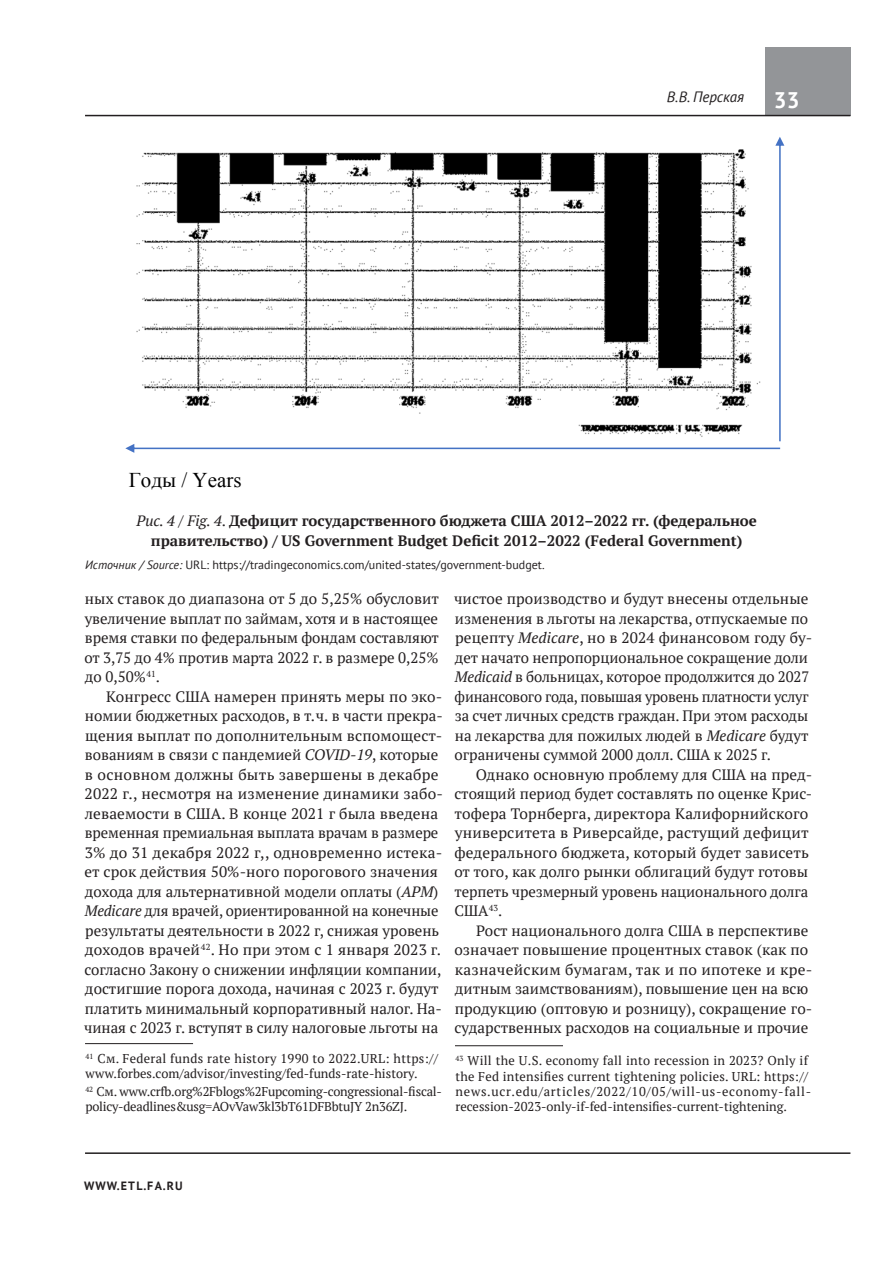
<style>
.page{position:relative;width:893px;height:1263px;background:#fff}
.page>*{position:absolute;margin:0;border:0;box-sizing:border-box;transform-origin:0 0}
.t1{font:700 22.5px "PT Sans";color:#fff}
.t2{font:21px "Times New Roman";color:#000}
.t3{font:15px/19.5px "PT Serif";color:#231f20}
.t4{font:700 15px/19.5px "PT Serif";color:#231f20;text-align:center}
.t5{font:italic 15px "PT Sans";color:#231f20}
.t6{font:12.75px/15.3px "PT Serif";color:#231f20}
.t7{font:12px "PT Sans";color:#231f20}
.t8{font:700 12px "PT Sans";letter-spacing:.11em;color:#231f20}
.s1{font-weight:400;font-style:italic}
.s2{font-weight:400}
.s3{font-style:italic}
</style>
<div class="page">
<div style="left:765px;top:48px;width:85px;height:68px;background:#939598"></div>
<hr style="left:85px;top:1152px;width:765px;height:2px;background:#231f20">
<hr style="left:85px;top:115px;width:765px;height:1px;background:#231f20">
<hr style="left:85px;top:1043px;width:108px;height:1px;background:#231f20">
<hr style="left:455px;top:1045px;width:108px;height:1px;background:#231f20">
<svg style="left:125px;top:137px;width:659px;height:316px"></svg>
<p class="t5" style="left:667px;top:87px;width:79px">В.В. Перская</p>
<h1 class="t1" style="left:774px;top:85px;width:27px">33</h1>
<h2 class="t2" style="left:129px;top:465px;width:114px">Годы / Years</h2>
<p class="t4" style="left:136px;top:511px;width:622px"><span class="s1">Рис. 4 / Fig. 4</span><span class="s2">.</span> Дефицит государственного бюджета США 2012–2022 гг. (федеральное правительство) / US Government Budget Deficit 2012–2022 (Federal Government)</p>
<p class="t7" style="left:85px;top:557px;width:461px"><span class="s3">Источник / Source:</span> URL: https://tradingeconomics.com/united-states/government-budget.</p>
<p class="t3" style="left:85px;top:589px;width:356px;text-align:justify">ных ставок до диапазона от 5 до 5,25% обусловит увеличение выплат по займам, хотя и в настоящее время ставки по федеральным фондам составляют от 3,75 до 4% против марта 2022 г. в размере 0,25% до 0,50%<sup>41</sup>.</p>
<p class="t3" style="left:84px;top:686px;width:360px;text-indent:22px">Конгресс США намерен принять меры по эко&shy;номии бюджетных расходов, в т.ч. в части прекра&shy;щения выплат по дополнительным вспомощест&shy;вованиям в связи с пандемией <span class="s3">COVID-19</span>, которые в основном должны быть завершены в декабре 2022 г., несмотря на изменение динамики забо&shy;леваемости в США. В конце 2021 г была введена временная премиальная выплата врачам в размере 3% до 31 декабря 2022 г,, одновременно истека&shy;ет срок действия 50%-ного порогового значения дохода для альтернативной модели оплаты (<span class="s3">APM</span>)<br><span class="s3">Medicare</span> для врачей, ориентированной на конечные результаты деятельности в 2022 г, снижая уровень доходов врачей<sup>42</sup>. Но при этом с 1 января 2023 г. согласно Закону о снижении инфляции компании, достигшие порога дохода, начиная с 2023 г. будут платить минимальный корпоративный налог. На&shy;чиная с 2023 г. вступят в силу налоговые льготы на</p>
<p class="t6" style="left:85px;top:1051px;width:354px"><sup>41</sup> См. Federal funds rate history 1990 to 2022.URL: https:// www.forbes.com/advisor/investing/fed-funds-rate-history.</p>
<p class="t6" style="left:85px;top:1083px;width:358px"><sup>42</sup> См. www.crfb.org%2Fblogs%2Fupcoming-congressional-fiscal&shy;policy-deadlines&amp;usg=AOvVaw3kl3bT61DFBbtuJY 2n36ZJ.</p>
<p class="t3" style="left:454px;top:589px;width:360px">чистое производство и будут внесены отдельные изменения в льготы на лекарства, отпускаемые по рецепту <span class="s3">Medicare</span>, но в 2024 финансовом году бу&shy;дет начато непропорциональное сокращение доли <span class="s3">Medicaid</span> в больницах, которое продолжится до 2027 финансового года, повышая уровень платности услуг за счет личных средств граждан. При этом расходы на лекарства для пожилых людей в <span class="s3">Medicare</span> будут ограничены суммой 2000 долл. США к 2025 г.</p>
<p class="t3" style="left:454px;top:764px;width:359px;text-indent:21px">Однако основную проблему для США на пред&shy;стоящий период будет составлять по оценке Крис&shy;тофера Торнберга, директора Калифорнийского университета в Риверсайде, растущий дефицит федерального бюджета, который будет зависеть от того, как долго рынки облигаций будут готовы терпеть чрезмерный уровень национального долга США<sup>43</sup>.</p>
<p class="t3" style="left:454px;top:920px;width:359px;text-indent:22px">Рост национального долга США в перспективе означает повышение процентных ставок (как по казначейским бумагам, так и по ипотеке и кре&shy;дитным заимствованиям), повышение цен на всю продукцию (оптовую и розницу), сокращение го&shy;сударственных расходов на социальные и прочие</p>
<p class="t6" style="left:455px;top:1053px;width:357px"><sup>43</sup> Will the U.S. economy fall into recession in 2023? Only if the Fed intensifies current tightening policies. URL: https:// news.ucr.edu/articles/2022/10/05/will-us-economy-fall&shy;recession‑2023-only-if-fed-intensifies-current-tightening.</p>
<p class="t8" style="left:84px;top:1178px;width:100px">WWW.ETL.FA.RU</p>
</div>
